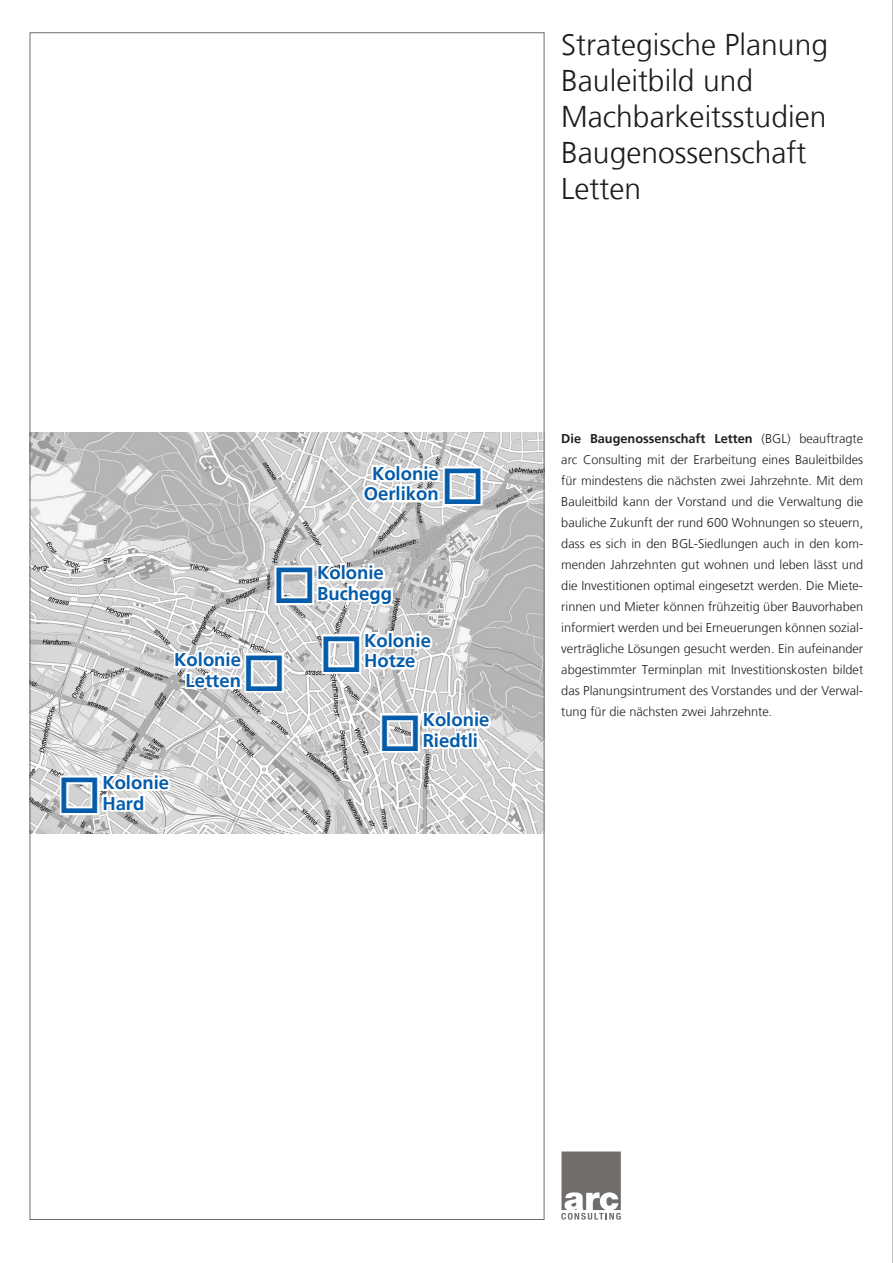
<style>
.page{position:relative;width:893px;height:1263px;background:#fff}
.page>*{position:absolute;margin:0;border:0;box-sizing:border-box;transform-origin:0 0}
.t1{font:300 30px/36px "Frutiger";color:#201c1a}
.t2{font:700 18.45px/20.5px "Frutiger";color:#045caa}
.t3{font:300 12.75px/21px "Frutiger";color:#231e1c;text-align:justify}
.s1{font-weight:700}
</style>
<div class="page">
<hr style="left:892px;top:0;width:1px;height:1263px;background:#888785">
<img style="left:32px;top:433px;width:510px;height:400px">
<svg style="left:58px;top:771px;width:115px;height:46px"></svg>
<svg style="left:561px;top:1151px;width:60px;height:69px"></svg>
<svg style="left:378px;top:708px;width:116px;height:47px"></svg>
<svg style="left:172px;top:561px;width:263px;height:134px"></svg>
<svg style="left:360px;top:462px;width:125px;height:46px"></svg>
<h1 class="t1" style="left:561px;top:27px;width:268px">Strategische Planung<br>Bauleitbild und<br>Machbarkeitsstudien<br>Baugenossenschaft<br>Letten</h1>
<h2 class="t2" style="left:174px;top:650px;width:68px;text-align:right">Kolonie<br>Letten</h2>
<h2 class="t2" style="left:102px;top:772px;width:68px">Kolonie</h2>
<h2 class="t2" style="left:58px;top:793px;width:88px">□Hard</h2>
<h2 class="t2" style="left:364px;top:463px;width:76px;text-align:center">Kolonie<br>Oerlikon</h2>
<h2 class="t2" style="left:317px;top:562px;width:76px">Kolonie<br>Buchegg</h2>
<h2 class="t2" style="left:364px;top:630px;width:68px">Kolonie<br>Hotze</h2>
<h2 class="t2" style="left:423px;top:710px;width:68px">Kolonie<br>Riedtli</h2>
<p class="t3" style="left:561px;top:428px;width:303px"><span class="s1">Die Baugenossenschaft Letten</span> (BGL) beauftragte arc Consulting mit der Erarbeitung eines Bauleitbildes für mindestens die nächsten zwei Jahrzehnte. Mit dem Bauleitbild kann der Vorstand und die Verwaltung die bauliche Zukunft der rund 600 Wohnungen so steuern, dass es sich in den BGL-Siedlungen auch in den kom&shy;menden Jahrzehnten gut wohnen und leben lässt und die Investitionen optimal eingesetzt werden. Die Miete&shy;rinnen und Mieter können frühzeitig über Bauvorhaben informiert werden und bei Erneuerungen können sozial&shy;verträgliche Lösungen gesucht werden. Ein aufeinander abgestimmter Terminplan mit Investitionskosten bildet das Planungsintrument des Vorstandes und der Verwal&shy;tung für die nächsten zwei Jahrzehnte.</p>
</div>
